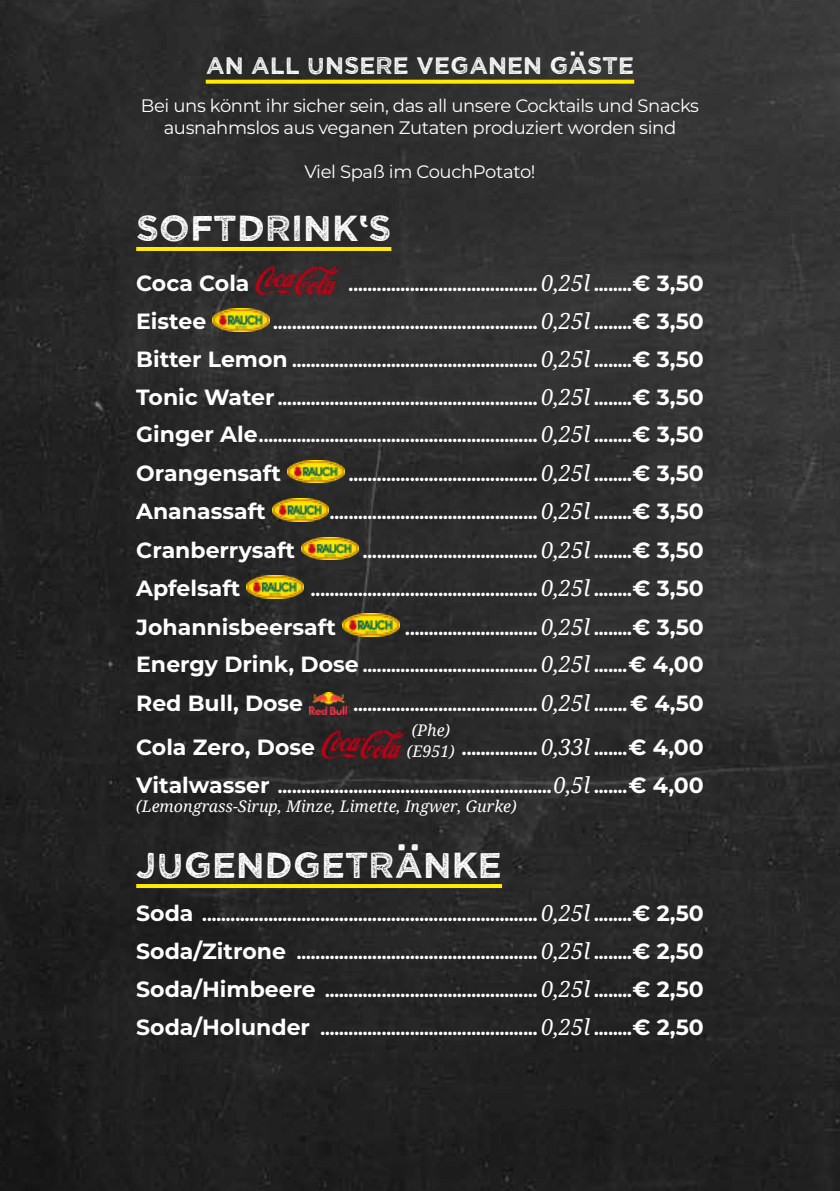
<style>
.page{position:relative;width:840px;height:1191px;background:#fff}
.page>*{position:absolute;margin:0;border:0;box-sizing:border-box;transform-origin:0 0}
.t1{font:36px "Wicked Grit";color:#fff}
.t2{font:24px "Wicked Grit";color:#fff}
.t3{font:700 22px "Montserrat";color:#fff}
.t4{font:700 18px/37.8px "Montserrat";color:#fff;text-align:justify}
.t5{font:18px/21.6px "Montserrat";letter-spacing:-.02em;color:#fff;text-align:center}
.t6{font:italic 16px "Noto Serif";color:#fff}
.s1{font-family:"Noto Serif";font-weight:400;font-style:italic;font-size:22px}
.s2{font-size:22px}
</style>
<div class="page">
<div style="left:0;top:0;width:839px;height:1191px;background:linear-gradient(to bottom,#333,#202020)"></div>
<hr style="left:136px;top:247px;width:255px;height:4px;background:#ffed00">
<img style="left:256px;top:266px;width:85px;height:29px">
<img style="left:212px;top:308px;width:57px;height:23px">
<img style="left:287px;top:460px;width:57px;height:23px">
<img style="left:272px;top:498px;width:57px;height:23px">
<img style="left:301px;top:537px;width:57px;height:23px">
<img style="left:247px;top:575px;width:56px;height:23px">
<img style="left:342px;top:614px;width:57px;height:22px">
<img style="left:309px;top:692px;width:40px;height:23px">
<img style="left:321px;top:730px;width:85px;height:29px">
<hr style="left:136px;top:884px;width:365px;height:4px;background:#ffed00">
<svg style="left:206px;top:80px;width:428px;height:4px;background:#eddd03"></svg>
<h2 class="t2" style="left:206px;top:50px;width:429px">AN ALL UNSERE VEGANEN GÄSTE</h2>
<p class="t5" style="left:141px;top:94px;width:559px">Bei uns könnt ihr sicher sein, das all unsere Cocktails und Snacks ausnahmslos aus veganen Zutaten produziert worden sind</p>
<p class="t5" style="left:304px;top:160px;width:233px">Viel Spaß im CouchPotato!</p>
<h1 class="t1" style="left:136px;top:205px;width:256px">SOFTDRINK‘S</h1>
<p class="t3" style="left:136px;top:267px;width:115px">Coca Cola</p>
<p class="t4" style="left:348px;top:264px;width:356px">........................................ <span class="s1">0,25l</span> ........<span class="s2">€ 3,50</span></p>
<p class="t3" style="left:136px;top:305px;width:72px">Eistee</p>
<p class="t4" style="left:136px;top:303px;width:568px;text-indent:137px">........................................................ <span class="s1">0,25l</span> ........<span class="s2">€ 3,50<br>Bitter Lemon</span> .................................................... <span class="s1">0,25l</span> ........<span class="s2">€ 3,50<br>Tonic Water</span> ....................................................... <span class="s1">0,25l</span> ........<span class="s2">€ 3,50<br>Ginger Ale</span>........................................................... <span class="s1">0,25l</span> ........<span class="s2">€ 3,50</span></p>
<p class="t3" style="left:136px;top:457px;width:146px">Orangensaft</p>
<p class="t4" style="left:348px;top:454px;width:356px">........................................ <span class="s1">0,25l</span> ........<span class="s2">€ 3,50</span></p>
<p class="t3" style="left:136px;top:495px;width:131px">Ananassaft</p>
<p class="t4" style="left:329px;top:493px;width:375px">............................................ <span class="s1">0,25l</span> ........<span class="s2">€ 3,50</span></p>
<p class="t3" style="left:136px;top:534px;width:160px">Cranberrysaft</p>
<p class="t4" style="left:362px;top:531px;width:342px">..................................... <span class="s1">0,25l</span> ........<span class="s2">€ 3,50</span></p>
<p class="t3" style="left:136px;top:572px;width:106px">Apfelsaft</p>
<p class="t4" style="left:311px;top:570px;width:394px">................................................ <span class="s1">0,25l</span> ........<span class="s2">€ 3,50</span></p>
<p class="t3" style="left:136px;top:611px;width:201px">Johannisbeersaft</p>
<p class="t4" style="left:136px;top:608px;width:568px;text-align:right">............................ <span class="s1">0,25l</span> ........<span class="s2">€ 3,50<br>Energy Drink, Dose</span> ..................................... <span class="s1">0,25l</span> .......<span class="s2">€ 4,00</span></p>
<p class="t3" style="left:136px;top:687px;width:168px">Red Bull, Dose</p>
<p class="t4" style="left:353px;top:684px;width:352px">....................................... <span class="s1">0,25l</span> ....... <span class="s2">€ 4,50</span></p>
<p class="t3" style="left:136px;top:731px;width:180px">Cola Zero, Dose</p>
<p class="t6" style="left:411px;top:719px;width:40px">(Phe)</p>
<p class="t4" style="left:136px;top:728px;width:568px;text-align:right"><sub>(E951)</sub> ................ <span class="s1">0,33l</span> .......<span class="s2">€ 4,00<br>Vitalwasser</span> ..........................................................<span class="s1">0,5l</span> .......<span class="s2">€ 4,00</span></p>
<p class="t6" style="left:136px;top:795px;width:381px">(Lemongrass-Sirup, Minze, Limette, Ingwer, Gurke)</p>
<h1 class="t1" style="left:136px;top:842px;width:367px">JUGENDGETRÄNKE</h1>
<p class="t4" style="left:136px;top:895px;width:568px"><span class="s2">Soda</span> ....................................................................... <span class="s1">0,25l</span> ........<span class="s2">€ 2,50<br>Soda/Zitrone</span> ................................................... <span class="s1">0,25l</span> ........<span class="s2">€ 2,50<br>Soda/Himbeere</span> ............................................. <span class="s1">0,25l</span> ........<span class="s2">€ 2,50<br>Soda/Holunder</span> .............................................. <span class="s1">0,25l</span> ........<span class="s2">€ 2,50</span></p>
</div>
